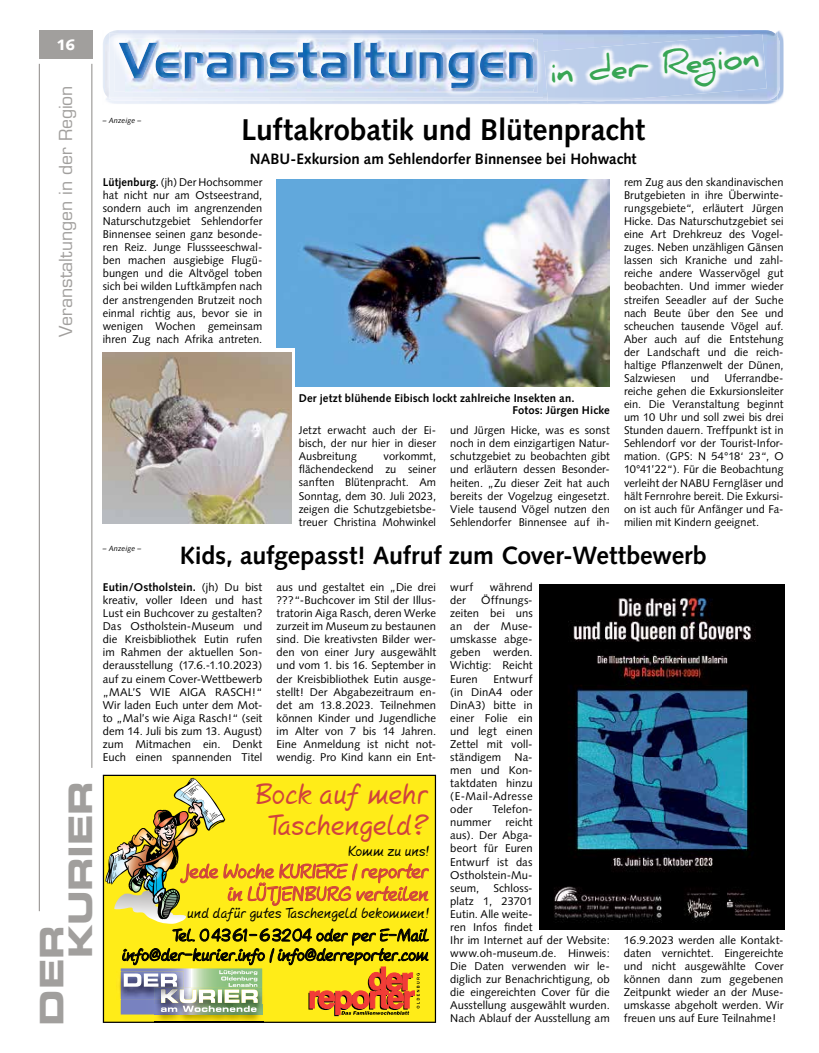
<style>
.page{position:relative;width:819px;height:1053px;background:#fff}
.page>*{position:absolute;margin:0;border:0;box-sizing:border-box;transform-origin:0 0}
.t1{font:32.5px/28.9px "Eurostile LT Std Bold Ex 2";letter-spacing:-.01em;color:#a19f9d}
.t2{font:700 31.12px "Daniel";color:#38a555}
.t3{font:700 30px "Syntax LT Std";letter-spacing:-.005em;color:#000}
.t4{font:27.5px/31.2px "Mcgannahan";color:#d0433d;text-align:center}
.t5{font:700 25px "Syntax LT Std";letter-spacing:-.005em;color:#000}
.t6{font:18.75px/22.5px "Mcgannahan";color:#d0433d;text-align:right}
.t7{font:17.5px "Eurostile LT Std";letter-spacing:-.005em;color:#a19f9d}
.t8{font:16.25px/19.5px "Mcgannahan";color:#000;text-align:right}
.t9{font:700 15px "Syntax LT Std";letter-spacing:-.005em;color:#000}
.t10{font:900 15px "Syntax LT Std";color:#fff}
.t11{font:13.75px "Mcgannahan";color:#000}
.t12{font:11.25px/13px "Syntax";letter-spacing:.005em;color:#000;text-align:justify}
.t13{font:700 11.25px/12.5px "Syntax LT Std";letter-spacing:.01em;color:#000}
.t14{font:italic 7.5px "Syntax LT Std";letter-spacing:.01em;color:#000}
.s1{font-weight:700}
</style>
<div class="page">
<hr style="left:39px;top:64px;width:1px;height:847px;background:#8c8986">
<hr style="left:92px;top:64px;width:1px;height:703px;background:#8c8986">
<div style="left:39px;top:30px;width:53px;height:29px;background:#a19f9d"></div>
<img style="left:108px;top:30px;width:675px;height:74px">
<img style="left:778px;top:39px;width:2px;height:53px">
<img style="left:103px;top:39px;width:1px;height:52px">
<img style="left:104px;top:37px;width:1px;height:56px">
<img style="left:105px;top:30px;width:672px;height:71px">
<img style="left:109px;top:33px;width:434px;height:65px">
<img style="left:125px;top:39px;width:408px;height:53px">
<img style="left:125px;top:43px;width:408px;height:45px">
<img style="left:547px;top:102px;width:63px;height:2px">
<img style="left:547px;top:101px;width:64px;height:1px">
<img style="left:544px;top:34px;width:222px;height:67px">
<img style="left:276px;top:179px;width:333px;height:207px">
<img style="left:539px;top:584px;width:245px;height:345px">
<svg style="left:103px;top:774px;width:333px;height:248px;background:#c4b61f"></svg>
<img style="left:154px;top:1016px;width:109px;height:7px">
<img style="left:154px;top:1021px;width:109px;height:1px">
<svg style="left:105px;top:777px;width:324px;height:239px;background:#dec92d"></svg>
<div style="left:106px;top:348px;width:189px;height:171px;background:#fff"></div>
<img style="left:103px;top:352px;width:189px;height:171px">
<p class="t10" style="left:56px;top:36px;width:20px">16</p>
<p class="t7" style="left:55px;top:336px;width:252px;rotate:-90deg">Veranstaltungen in der Region</p>
<p class="t1" style="left:37px;top:958px;width:179px;text-indent:-67px;rotate:-90deg">Der<br>Kurier</p>
<p class="t14" style="left:103px;top:116px;width:40px">– Anzeige –</p>
<p class="t2" style="left:548px;top:53px;width:212px;rotate:-4deg">in der Region</p>
<p class="t3" style="left:241px;top:112px;width:405px">Luftakrobatik und Blütenpracht</p>
<p class="t9" style="left:250px;top:150px;width:388px">NABU-Exkursion am Sehlendorfer Binnensee bei Hohwacht</p>
<p class="t12" style="left:103px;top:175px;width:161px"><span class="s1">Lütjenburg.</span> (jh) Der Hochsommer hat nicht nur am Ostseestrand, sondern auch im angrenzenden Naturschutzgebiet Sehlendorfer Binnensee seinen ganz besonde&shy;ren Reiz. Junge Flussseeschwal&shy;ben machen ausgiebige Flugü&shy;bungen und die Altvögel toben sich bei wilden Luftkämpfen nach der anstrengenden Brutzeit noch einmal richtig aus, bevor sie in wenigen Wochen gemeinsam ihren Zug nach Afrika antreten.</p>
<p class="t13" style="left:512px;top:392px;width:99px;text-indent:-213px">Der jetzt blühende Eibisch lockt zahlreiche Insekten an.<br>Fotos: Jürgen Hicke</p>
<p class="t12" style="left:299px;top:424px;width:139px">Jetzt erwacht auch der Ei&shy;bisch, der nur hier in dieser Ausbreitung</p>
<p class="t12" style="left:299px;top:450px;width:139px;text-indent:85px">vorkommt, flächendeckend zu seiner sanften Blütenpracht. Am Sonntag, dem 30. Juli 2023, zeigen die Schutzgebietsbe&shy;treuer Christina Mohwinkel</p>
<p class="t12" style="left:450px;top:424px;width:161px">und Jürgen Hicke, was es sonst noch in dem einzigartigen Natur&shy;schutzgebiet zu beobachten gibt und erläutern dessen Besonder&shy;heiten. „Zu dieser Zeit hat auch bereits der Vogelzug eingesetzt.<br>Viele tausend Vögel nutzen den Sehlendorfer Binnensee auf ih-</p>
<p class="t12" style="left:624px;top:175px;width:161px">rem Zug aus den skandinavischen Brutgebieten in ihre Überwinte&shy;rungsgebiete“, erläutert Jürgen Hicke. Das Naturschutzgebiet sei eine Art Drehkreuz des Vogel&shy;zuges. Neben unzähligen Gänsen lassen sich Kraniche und zahl&shy;reiche andere Wasservögel gut beobachten. Und immer wieder streifen Seeadler auf der Suche nach Beute über den See und scheuchen tausende Vögel auf.<br>Aber auch auf die Entstehung der Landschaft und die reich&shy;haltige Pflanzenwelt der Dünen, Salzwiesen</p>
<p class="t12" style="left:624px;top:371px;width:161px;text-indent:100px">Uferrandbe&shy;reiche gehen die Exkursionsleiter ein. Die Veranstaltung beginnt um 10 Uhr und soll zwei bis drei Stunden dauern. Treffpunkt ist in Sehlendorf vor der Tourist-Infor&shy;mation. (GPS: N 54°18‘ 23“, O 10°41’22“). Für die Beobachtung verleiht der NABU Ferngläser und hält Fernrohre bereit. Die Exkursi&shy;on ist auch für Anfänger und Fa&shy;milien mit Kindern geeignet.</p>
<p class="t12" style="left:690px;top:371px;width:20px">und</p>
<p class="t5" style="left:180px;top:541px;width:528px">Kids, aufgepasst! Aufruf zum Cover-Wettbewerb</p>
<p class="t12" style="left:450px;top:580px;width:25px">wurf</p>
<p class="t12" style="left:490px;top:580px;width:44px">während</p>
<p class="t12" style="left:450px;top:593px;width:17px">der</p>
<p class="t14" style="left:103px;top:543px;width:40px">– Anzeige –</p>
<p class="t12" style="left:103px;top:580px;width:161px"><span class="s1">Eutin/Ostholstein.</span> (jh) Du bist kreativ, voller Ideen und hast Lust ein Buchcover zu gestalten?<br>Das Ostholstein-Museum und die Kreisbibliothek Eutin rufen im Rahmen der aktuellen Son&shy;derausstellung (17.6.-1.10.2023) auf zu einem Cover-Wettbewerb „MAL’S WIE AIGA RASCH!“ Wir laden Euch unter dem Mot&shy;to „Mal’s wie Aiga Rasch!“ (seit dem 14. Juli bis zum 13. August) zum Mitmachen ein. Denkt Euch einen spannenden Titel</p>
<p class="t12" style="left:276px;top:580px;width:161px">aus und gestaltet ein „Die drei ???“-Buchcover im Stil der Illus&shy;tratorin Aiga Rasch, deren Werke zurzeit im Museum zu bestaunen sind. Die kreativsten Bilder wer&shy;den von einer Jury ausgewählt und vom 1. bis 16. September in der Kreisbibliothek Eutin ausge&shy;stellt! Der Abgabezeitraum en&shy;det am 13.8.2023. Teilnehmen können Kinder und Jugendliche im Alter von 7 bis 14 Jahren.<br>Eine Anmeldung ist nicht not&shy;wendig. Pro Kind kann ein Ent-</p>
<p class="t12" style="left:450px;top:593px;width:84px;text-indent:31px">Öffnungs&shy;zeiten bei uns an der Muse&shy;umskasse abge&shy;geben werden.<br>Wichtig: Reicht Euren</p>
<p class="t12" style="left:450px;top:672px;width:84px;text-indent:43px">Entwurf (in DinA4 oder DinA3) bitte in einer Folie ein und legt einen Zettel mit voll&shy;ständigem Na&shy;men und Kon&shy;taktdaten hinzu (E-Mail-Adresse oder</p>
<p class="t4" style="left:256px;top:778px;width:174px">Bock auf mehr<br>Taschengeld?</p>
<p class="t11" style="left:349px;top:841px;width:82px">Komm zu uns!</p>
<p class="t6" style="left:181px;top:859px;width:250px">Jede Woche KURIERE / reporter in LÜTJENBURG verteilen</p>
<p class="t11" style="left:188px;top:904px;width:242px">und dafür gutes Taschengeld bekommen!</p>
<p class="t8" style="left:122px;top:925px;width:308px">Tel. 0 43 61 - 6 32 04 oder per E-Mail info@der-kurier.info / info@derreporter.com</p>
<p class="t12" style="left:492px;top:802px;width:42px">Telefon-</p>
<p class="t12" style="left:450px;top:815px;width:84px;text-indent:55px">reicht aus). Der Abga&shy;beort für Euren Entwurf ist das Ostholstein-Mu&shy;seum,</p>
<p class="t12" style="left:450px;top:815px;width:42px">nummer</p>
<p class="t12" style="left:450px;top:881px;width:161px;text-align:left;text-indent:43px">Schloss-<br>platz 1, 23701<br>Eutin. Alle weite-<br>ren Infos findet<br>Ihr im Internet auf der Website: www.oh-museum.de. Hinweis:<br>Die Daten verwenden wir le&shy;diglich zur Benachrichtigung, ob die eingereichten Cover für die<br>Ausstellung ausgewählt wurden.<br>Nach Ablauf der Ausstellung am</p>
<p class="t12" style="left:624px;top:933px;width:161px">16.9.2023 werden alle Kontakt&shy;daten vernichtet. Eingereichte und nicht ausgewählte Cover können dann zum gegebenen Zeitpunkt wieder an der Muse&shy;umskasse abgeholt werden. Wir freuen uns auf Eure Teilnahme!</p>
</div>
